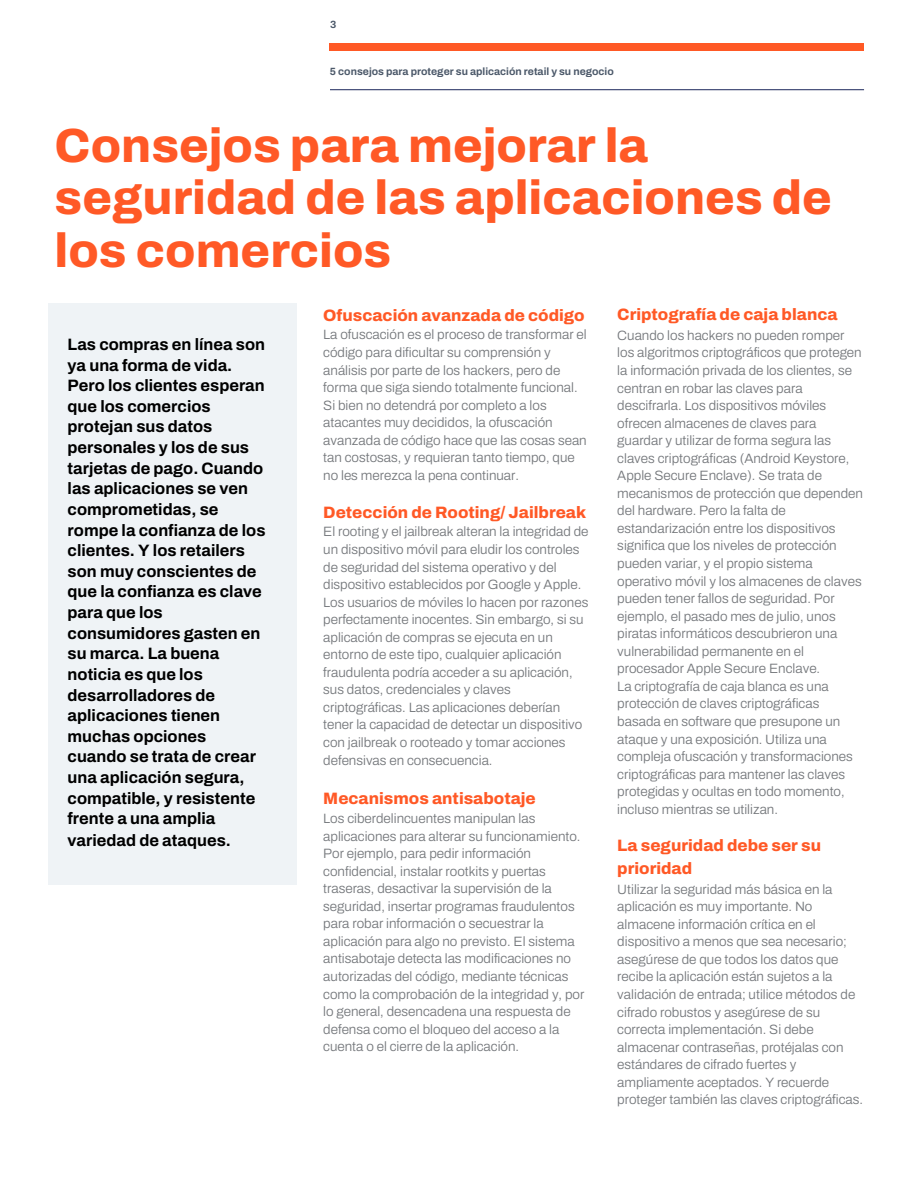
<style>
.page{position:relative;width:918px;height:1188px;background:#fff}
.page>*{position:absolute;margin:0;border:0;box-sizing:border-box;transform-origin:0 0}
.t1{font:800 48px/52.8px "Archivo";color:#ff5926}
.t2{font:700 16.5px/20.7px "Archivo";color:#000}
.t3{font:800 16.5px/22.8px "Archivo";color:#ff5926}
.t4{font:300 13.5px/17.5px "Archivo";color:#74777b}
.t5{font:700 10.5px "Archivo";color:#4c596a}
.t6{font:700 10.5px "Archivo";color:#4c596a}
</style>
<div class="page">
<hr style="left:330px;top:89px;width:534px;height:1px;background:#1c275b">
<div style="left:330px;top:43px;width:534px;height:7px;background:#ff5925"></div>
<p class="t6" style="left:330px;top:17px;width:8px">3</p>
<p class="t5" style="left:330px;top:63px;width:285px">5 consejos para proteger su aplicación retail y su negocio</p>
<h1 class="t1" style="left:55px;top:119px;width:779px">Consejos para mejorar la seguridad de las aplicaciones de los comercios</h1>
<p class="t2" style="left:68px;top:334px;width:199px">Las compras en línea son ya una forma de vida.<br>Pero los clientes esperan que los comercios protejan sus datos personales y los de sus tarjetas de pago. Cuando las aplicaciones se ven comprometidas, se rompe la confianza de los clientes. Y los retailers son muy conscientes de que la confianza es clave para que los consumidores gasten en su marca. La buena noticia es que los desarrolladores de aplicaciones tienen muchas opciones cuando se trata de crear una aplicación segura, compatible, y resistente frente a una amplia variedad de ataques.</p>
<p class="t3" style="left:323px;top:304px;width:263px">Ofuscación avanzada de código</p>
<p class="t4" style="left:323px;top:326px;width:265px">La ofuscación es el proceso de transformar el código para dificultar su comprensión y análisis por parte de los hackers, pero de forma que siga siendo totalmente funcional.<br>Si bien no detendrá por completo a los atacantes muy decididos, la ofuscación avanzada de código hace que las cosas sean tan costosas, y requieran tanto tiempo, que no les merezca la pena continuar.</p>
<p class="t3" style="left:323px;top:501px;width:264px">Detección de Rooting/ Jailbreak</p>
<p class="t4" style="left:323px;top:523px;width:267px">El rooting y el jailbreak alteran la integridad de un dispositivo móvil para eludir los controles de seguridad del sistema operativo y del dispositivo establecidos por Google y Apple.<br>Los usuarios de móviles lo hacen por razones perfectamente inocentes. Sin embargo, si su aplicación de compras se ejecuta en un entorno de este tipo, cualquier aplicación fraudulenta podría acceder a su aplicación, sus datos, credenciales y claves criptográficas. Las aplicaciones deberían tener la capacidad de detectar un dispositivo con jailbreak o rooteado y tomar acciones defensivas en consecuencia.</p>
<p class="t3" style="left:323px;top:787px;width:214px">Mecanismos antisabotaje</p>
<p class="t4" style="left:323px;top:810px;width:263px">Los ciberdelincuentes manipulan las aplicaciones para alterar su funcionamiento.<br>Por ejemplo, para pedir información confidencial, instalar rootkits y puertas traseras, desactivar la supervisión de la seguridad, insertar programas fraudulentos para robar información o secuestrar la aplicación para algo no previsto. El sistema antisabotaje detecta las modificaciones no autorizadas del código, mediante técnicas como la comprobación de la integridad y, por lo general, desencadena una respuesta de defensa como el bloqueo del acceso a la cuenta o el cierre de la aplicación.</p>
<p class="t3" style="left:617px;top:303px;width:222px">Criptografía de caja blanca</p>
<p class="t4" style="left:617px;top:326px;width:247px">Cuando los hackers no pueden romper los algoritmos criptográficos que protegen la información privada de los clientes, se centran en robar las claves para descifrarla. Los dispositivos móviles ofrecen almacenes de claves para guardar y utilizar de forma segura las claves criptográficas (Android Keystore, Apple Secure Enclave). Se trata de mecanismos de protección que dependen del hardware. Pero la falta de estandarización entre los dispositivos significa que los niveles de protección pueden variar, y el propio sistema operativo móvil y los almacenes de claves pueden tener fallos de seguridad. Por ejemplo, el pasado mes de julio, unos piratas informáticos descubrieron una vulnerabilidad permanente en el procesador Apple Secure Enclave.<br>La criptografía de caja blanca es una protección de claves criptográficas basada en software que presupone un ataque y una exposición. Utiliza una compleja ofuscación y transformaciones criptográficas para mantener las claves protegidas y ocultas en todo momento, incluso mientras se utilizan.</p>
<p class="t3" style="left:617px;top:834px;width:205px">La seguridad debe ser su prioridad</p>
<p class="t4" style="left:617px;top:880px;width:247px">Utilizar la seguridad más básica en la aplicación es muy importante. No almacene información crítica en el dispositivo a menos que sea necesario; asegúrese de que todos los datos que recibe la aplicación están sujetos a la validación de entrada; utilice métodos de cifrado robustos y asegúrese de su correcta implementación. Si debe almacenar contraseñas, protéjalas con estándares de cifrado fuertes y ampliamente aceptados. Y recuerde proteger también las claves criptográficas.</p>
</div>
